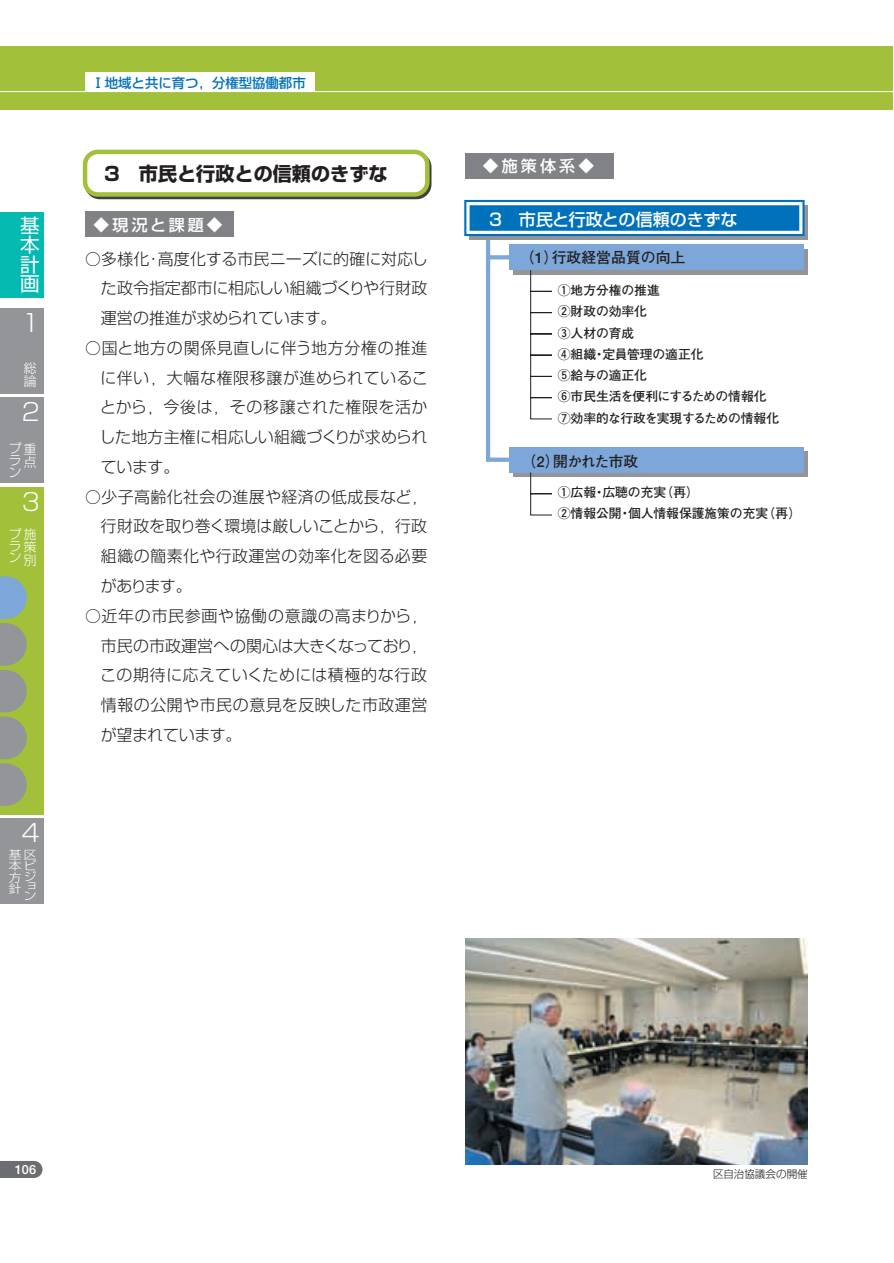
<style>
.page{position:relative;width:894px;height:1263px;background:#fff}
.page>*{position:absolute;margin:0;border:0;box-sizing:border-box;transform-origin:0 0}
.t1{font:300 24px "Shin Go";color:#fff}
.t2{font:19.5px/19.5px "Shin Go";color:#fff;text-align:justify}
.t3{font:700 19.2px "Shin Go";color:#231f20}
.t4{font:500 16.95px "Shin Go";letter-spacing:-.005em;color:#fff}
.t5{font:300 15.9px/29.7px "Shin Go";letter-spacing:.005em;color:#231f20;text-align:justify}
.t6{font:500 15.9px "Shin Go";letter-spacing:.2em;color:#fff}
.t7{font:700 14.85px "Futo Go B101";color:#231f20}
.t8{font:500 13.35px "Shin Go";color:#0072bc}
.t9{font:700 12.75px/21.3px "Futo Go B101";color:#231f20}
.t10{font:300 12.75px/11.2px "Shin Go";color:#fff}
.t11{font:700 12.75px "Futo Go B101";color:#fff}
.t12{font:300 11.55px/11.2px "Shin Go";color:#fff;text-align:justify;scale:1.11 1}
.t13{font:300 10.65px "Shin Go";letter-spacing:-.01em;color:#231f20}
</style>
<div class="page">
<svg style="left:0;top:1161px;width:43px;height:17px"></svg>
<div style="left:0;top:47px;width:893px;height:63px;background:#a2c03a"></div>
<hr style="left:0;top:91px;width:893px;height:1px;background:#fff">
<div style="left:85px;top:72px;width:230px;height:20px;background:#fff"></div>
<div style="left:0;top:212px;width:44px;height:86px;background:#03b9b0"></div>
<div style="left:0;top:308px;width:44px;height:86px;background:#939598"></div>
<div style="left:0;top:398px;width:44px;height:85px;background:#939598"></div>
<div style="left:0;top:487px;width:44px;height:327px;background:#a2c03a"></div>
<div style="left:0;top:819px;width:44px;height:85px;background:#939598"></div>
<svg style="left:0;top:576px;width:27px;height:230px"></svg>
<img style="left:466px;top:938px;width:342px;height:227px">
<div style="left:85px;top:152px;width:347px;height:47px;background:#404040;border:4px solid #404040;border-radius:13px"></div>
<div style="left:85px;top:212px;width:149px;height:25px;background:#808285"></div>
<div style="left:83px;top:150px;width:347px;height:47px;background:#fff;border:4px solid #a2c03a;border-radius:13px"></div>
<svg style="left:484px;top:239px;width:30px;height:223px"></svg>
<div style="left:470px;top:205px;width:338px;height:34px;background:linear-gradient(to right,#939598,#939598)"></div>
<div style="left:464px;top:200px;width:341px;height:36px;background:#fff;border:2px solid #0072bc"></div>
<div style="left:470px;top:205px;width:329px;height:26px;background:#0072bc"></div>
<div style="left:514px;top:249px;width:294px;height:25px;background:#939598"></div>
<div style="left:514px;top:451px;width:294px;height:26px;background:linear-gradient(to right,#939598,#939598)"></div>
<div style="left:509px;top:245px;width:295px;height:25px;background:#7ca7d8"></div>
<div style="left:509px;top:447px;width:295px;height:25px;background:#7ca7d8"></div>
<svg style="left:530px;top:270px;width:23px;height:246px"></svg>
<div style="left:466px;top:153px;width:148px;height:25px;background:#808285"></div>
<p class="t2" style="left:20px;top:218px;width:21px">基本計画</p>
<h1 class="t1" style="left:22px;top:314px;width:20px">1</h1>
<p class="t10" style="left:24px;top:364px;width:14px;line-height:12.8px">総論</p>
<h1 class="t1" style="left:22px;top:403px;width:20px">2</h1>
<p class="t10" style="left:9px;top:444px;width:29px;line-height:13px;text-align:right">プ重点</p>
<p class="t10" style="left:9px;top:457px;width:14px">ラン</p>
<h1 class="t1" style="left:22px;top:493px;width:20px">3</h1>
<p class="t10" style="left:24px;top:529px;width:14px;line-height:12.9px;text-align:justify;text-indent:-15px">プ施策別</p>
<p class="t10" style="left:9px;top:542px;width:14px">ラン</p>
<h1 class="t1" style="left:22px;top:824px;width:20px">4</h1>
<p class="t12" style="left:9px;top:850px;width:27px">基区本ビ方ジ</p>
<p class="t12" style="left:24px;top:883px;width:13px;line-height:9px">ョン</p>
<p class="t12" style="left:9px;top:885px;width:13px">針</p>
<p class="t8" style="left:91px;top:77px;width:216px">Ⅰ地域と共に育つ，分権型協働都市</p>
<p class="t6" style="left:483px;top:160px;width:113px">◆施策体系◆</p>
<p class="t3" style="left:85px;top:166px;width:304px">　3　市民と行政との信頼のきずな</p>
<p class="t6" style="left:93px;top:219px;width:131px">◆現況と課題◆</p>
<p class="t4" style="left:489px;top:213px;width:250px">3　市民と行政との信頼のきずな</p>
<p class="t7" style="left:520px;top:252px;width:167px">（1）行政経営品質の向上</p>
<p class="t5" style="left:101px;top:246px;width:328px;text-indent:-16px">○多様化・高度化する市民ニーズに的確に対応した政令指定都市に相応しい組織づくりや行財政運営の推進が求められています。</p>
<p class="t5" style="left:99px;top:335px;width:330px;text-indent:-14px">○国と地方の関係見直しに伴う地方分権の推進に伴い，大幅な権限移譲が進められていることから，今後は，その移譲された権限を活かした地方主権に相応しい組織づくりが求められています。</p>
<p class="t5" style="left:101px;top:484px;width:328px;text-indent:-16px">○少子高齢化社会の進展や経済の低成長など，行財政を取り巻く環境は厳しいことから，行政組織の簡素化や行政運営の効率化を図る必要があります。</p>
<p class="t5" style="left:100px;top:603px;width:329px;text-indent:-15px">○近年の市民参画や協働の意識の高まりから，市民の市政運営への関心は大きくなっており，この期待に応えていくためには積極的な行政情報の公開や市民の意見を反映した市政運営が望まれています。</p>
<p class="t9" style="left:558px;top:281px;width:223px">①地方分権の推進<br>②財政の効率化<br>③人材の育成<br>④組織・定員管理の適正化<br>⑤給与の適正化<br>⑥市民生活を便利にするための情報化<br>⑦効率的な行政を実現するための情報化</p>
<p class="t7" style="left:522px;top:456px;width:118px">（2）開かれた市政</p>
<p class="t9" style="left:558px;top:483px;width:244px">①広報・広聴の充実（再）<br>②情報公開・個人情報保護施策の充実（再）</p>
<p class="t11" style="left:15px;top:1164px;width:23px">106</p>
<p class="t13" style="left:713px;top:1170px;width:96px">区自治協議会の開催</p>
</div>
